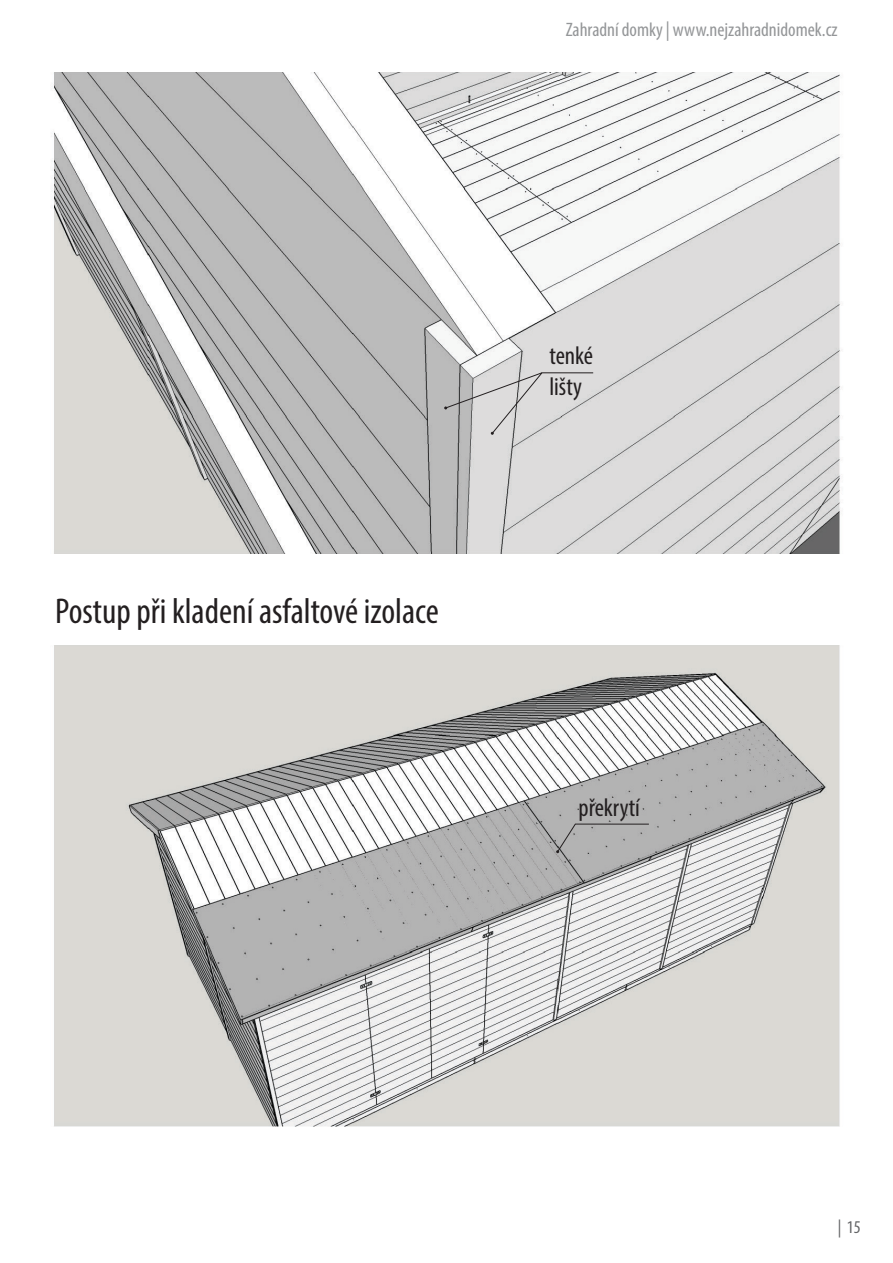
<style>
.page{position:relative;width:893px;height:1263px;background:#fff}
.page>*{position:absolute;margin:0;border:0;box-sizing:border-box;transform-origin:0 0}
.Text_1{font:condensed 36px "Myriad Pro";color:#231f20}
.Text_2{font:condensed 25.5px/30.6px "Myriad Pro";color:#231f20}
.t1{font:condensed 19.5px "Myriad Pro";color:#949698}
.t2{font:condensed 18px "Myriad Pro";color:#636466}
</style>
<div class="page">
<img style="left:53px;top:72px;width:789px;height:482px">
<svg style="left:444px;top:372px;width:150px;height:63px;background:#cecdcd"></svg>
<img style="left:54px;top:645px;width:786px;height:481px">
<svg style="left:556px;top:823px;width:94px;height:30px;background:#acabab"></svg>
<p class="t1" style="left:566px;top:18px;width:273px">Zahradní domky | www.nejzahradnidomek.cz</p>
<p class="Text_1" style="left:55px;top:589px;width:385px">Postup při kladení asfaltové izolace</p>
<p class="Text_2" style="left:549px;top:340px;width:45px">tenké lišty</p>
<p class="Text_2" style="left:578px;top:792px;width:63px">překrytí</p>
<p class="t2" style="left:838px;top:1216px;width:25px">| 15</p>
</div>
